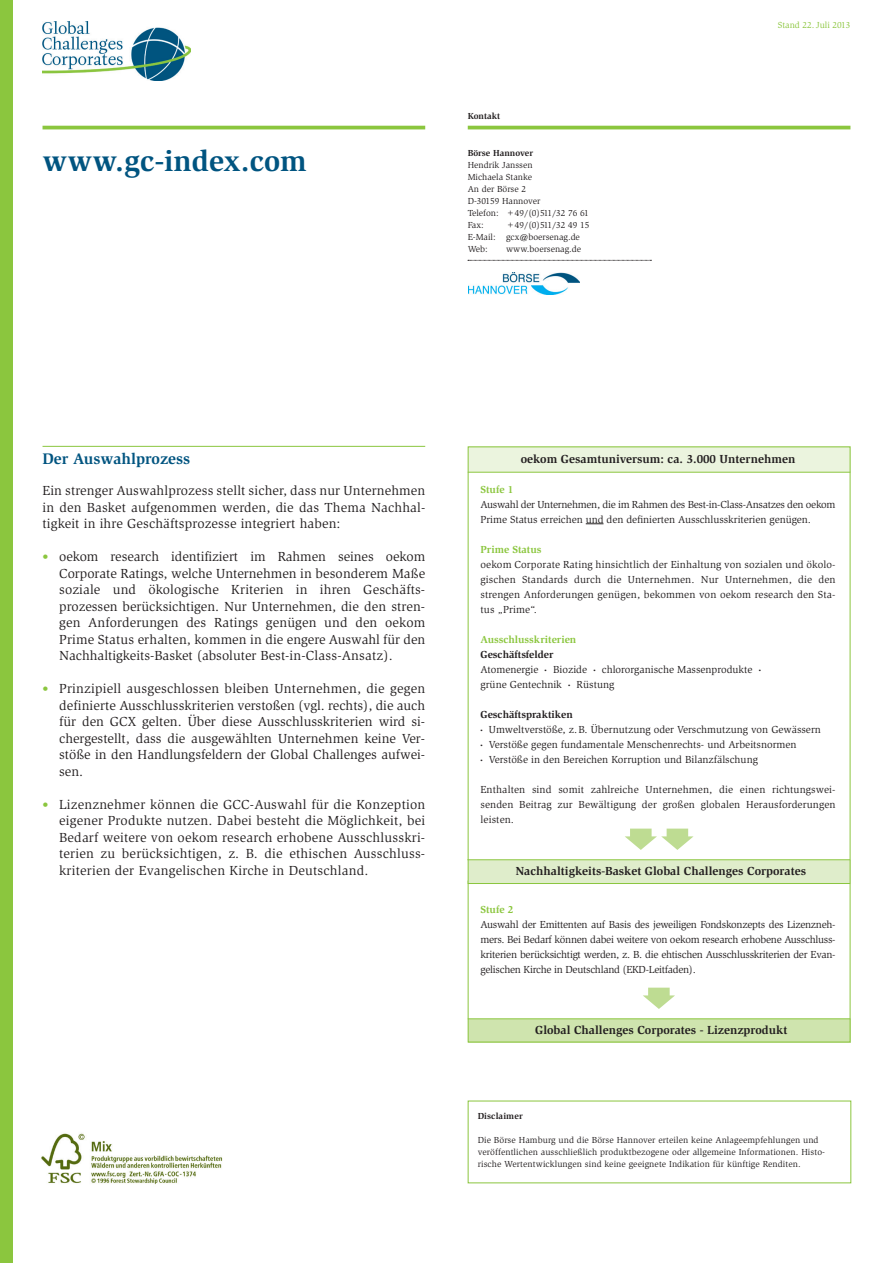
<style>
.page{position:relative;width:893px;height:1263px;background:#fff}
.page>*{position:absolute;margin:0;border:0;box-sizing:border-box;transform-origin:0 0}
.t1{font:700 30px "Slimbach";color:#005480}
.t2{font:700 15.75px "Slimbach";color:#005480}
.t3{font:13.5px/16.5px "Slimbach";letter-spacing:.01em;color:#231f20;text-align:justify}
.t4{font:700 12px "Slimbach";color:#231f20}
.t5{font:10.5px/15px "Slimbach";color:#231f20;text-align:justify}
.t6{font:700 10.5px "Slimbach";color:#8bc63e}
.t7{font:700 10.5px "Slimbach";color:#231f20}
.t8{font:9px/12px "Slimbach";letter-spacing:.01em;color:#231f20}
.t9{font:700 9px "Slimbach";color:#231f20}
.t10{font:9px "Slimbach";color:#8bc63e}
.t11{font:4.5px "Slimbach";color:#231f20}
.s1{font-size:12px;color:#8bc63e}
.s2{font-size:4.5px}
</style>
<div class="page">
<div style="left:468px;top:1019px;width:382px;height:24px;background:#cfe4ae"></div>
<div style="left:468px;top:881px;width:382px;height:161px;border:1px solid #8bc63e"></div>
<svg style="left:468px;top:260px;width:183px;height:1px"></svg>
<div style="left:0;top:0;width:13px;height:1263px;background:#8bc63e"></div>
<hr style="left:43px;top:446px;width:382px;height:1px;background:#8bc63e">
<img style="left:469px;top:273px;width:111px;height:22px">
<div style="left:468px;top:860px;width:383px;height:24px;background:#dfedcb"></div>
<div style="left:468px;top:447px;width:382px;height:25px;background:#ebf4de"></div>
<hr style="left:468px;top:472px;width:382px;height:1px;background:#8bc63e">
<svg style="left:586px;top:523px;width:17px;height:1px"></svg>
<hr style="left:467px;top:859px;width:383px;height:1px;background:#8bc63e">
<hr style="left:43px;top:126px;width:382px;height:3px;background:#8bc63e">
<hr style="left:468px;top:126px;width:382px;height:3px;background:#8bc63e">
<img style="left:41px;top:1133px;width:182px;height:52px">
<svg style="left:625px;top:828px;width:68px;height:22px"></svg>
<svg style="left:643px;top:988px;width:32px;height:21px"></svg>
<hr style="left:468px;top:1018px;width:382px;height:1px;background:#8bc63e">
<img style="left:43px;top:21px;width:147px;height:60px">
<h1 class="t1" style="left:43px;top:143px;width:266px">www.gc-index.com</h1>
<p class="t9" style="left:468px;top:111px;width:34px">Kontakt</p>
<p class="t9" style="left:468px;top:147px;width:67px">Börse Hannover</p>
<p class="t8" style="left:468px;top:159px;width:123px">Hendrik Janssen<br>Michaela Stanke<br>An der Börse 2<br>D-30159 Hannover<br>Telefon: +49/(0)511/32 76 61<br>Fax:</p>
<p class="t8" style="left:468px;top:219px;width:123px;text-indent:38px">+49/(0)511/32 49 15<br>E-Mail: gcx@boersenag.de<br>Web:</p>
<p class="t8" style="left:506px;top:243px;width:77px">www.boersenag.de</p>
<p class="t10" style="left:778px;top:20px;width:74px">Stand 22. Juli 2013</p>
<p class="t2" style="left:43px;top:449px;width:149px">Der Auswahlprozess</p>
<p class="t3" style="left:43px;top:482px;width:384px">Ein strenger Auswahlprozess stellt sicher, dass nur Unternehmen in den Basket aufgenommen werden, die das Thema Nachhal&shy;tigkeit in ihre Geschäftsprozesse integriert haben:</p>
<p class="t3" style="left:59px;top:548px;width:368px;text-indent:-17px"><span class="s1">•</span> oekom research identifiziert im Rahmen seines oekom Corporate Ratings, welche Unternehmen in besonderem Maße soziale und ökologische Kriterien in ihren Geschäfts&shy;prozessen berücksichtigen. Nur Unternehmen, die den stren&shy;gen Anforderungen des Ratings genügen und den oekom Prime Status erhalten, kommen in die engere Auswahl für den Nachhaltigkeits-Basket (absoluter Best-in-Class-Ansatz).</p>
<p class="t3" style="left:59px;top:680px;width:368px;text-indent:-17px"><span class="s1">•</span> Prinzipiell ausgeschlossen bleiben Unternehmen, die gegen definierte Ausschlusskriterien verstoßen (vgl. rechts), die auch für den GCX gelten. Über diese Ausschlusskriterien wird si&shy;chergestellt, dass die ausgewählten Unternehmen keine Ver&shy;stöße in den Handlungsfeldern der Global Challenges aufwei&shy;sen.</p>
<p class="t3" style="left:59px;top:796px;width:368px;text-indent:-17px"><span class="s1">•</span> Lizenznehmer können die GCC-Auswahl für die Konzeption eigener Produkte nutzen. Dabei besteht die Möglichkeit, bei Bedarf weitere von oekom research erhobene Ausschlusskri&shy;terien zu berücksichtigen, z. B. die ethischen Ausschluss&shy;kriterien der Evangelischen Kirche in Deutschland.</p>
<p class="t4" style="left:521px;top:452px;width:276px">oekom Gesamtuniversum: ca. 3.000 Unternehmen</p>
<p class="t6" style="left:480px;top:483px;width:34px">Stufe 1</p>
<p class="t5" style="left:480px;top:497px;width:357px">Auswahl der Unternehmen, die im Rahmen des Best-in-Class-Ansatzes den oekom<br>Prime Status erreichen und den definierten Ausschlusskriterien genügen.</p>
<p class="t6" style="left:480px;top:543px;width:63px">Prime Status</p>
<p class="t5" style="left:480px;top:557px;width:357px">oekom Corporate Rating hinsichtlich der Einhaltung von sozialen und ökolo&shy;gischen Standards durch die Unternehmen. Nur Unternehmen, die den strengen Anforderungen genügen, bekommen von oekom research den Sta&shy;tus „Prime“.</p>
<p class="t6" style="left:480px;top:633px;width:97px">Ausschlusskriterien</p>
<p class="t7" style="left:480px;top:648px;width:75px">Geschäftsfelder</p>
<p class="t5" style="left:480px;top:662px;width:59px">Atomenergie</p>
<p class="t5" style="left:545px;top:662px;width:44px"><span class="s2">•</span> Biozide</p>
<p class="t5" style="left:593px;top:662px;width:161px"><span class="s2">•</span> chlororganische Massenprodukte</p>
<p class="t11" style="left:759px;top:668px;width:4px">•</p>
<p class="t5" style="left:480px;top:677px;width:83px">grüne Gentechnik</p>
<p class="t5" style="left:568px;top:677px;width:48px"><span class="s2">•</span> Rüstung</p>
<p class="t7" style="left:480px;top:708px;width:94px">Geschäftspraktiken</p>
<p class="t5" style="left:480px;top:722px;width:342px"><span class="s2">•</span> Umweltverstöße, z.B. Übernutzung oder Verschmutzung von Gewässern</p>
<p class="t5" style="left:480px;top:737px;width:318px"><span class="s2">•</span> Verstöße gegen fundamentale Menschenrechts- und Arbeitsnormen</p>
<p class="t5" style="left:480px;top:752px;width:279px"><span class="s2">•</span> Verstöße in den Bereichen Korruption und Bilanzfälschung</p>
<p class="t5" style="left:480px;top:782px;width:357px">Enthalten sind somit zahlreiche Unternehmen, die einen richtungswei&shy;senden Beitrag zur Bewältigung der großen globalen Herausforderungen leisten.</p>
<p class="t4" style="left:516px;top:864px;width:292px">Nachhaltigkeits-Basket Global Challenges Corporates</p>
<p class="t6" style="left:480px;top:903px;width:34px">Stufe 2</p>
<p class="t5" style="left:480px;top:917px;width:357px">Auswahl der Emittenten auf Basis des jeweiligen Fondskonzepts des Lizenzneh&shy;mers. Bei Bedarf können dabei weitere von oekom research erhobene Ausschluss&shy;kriterien berücksichtigt werden, z. B. die ehtischen Ausschlusskriterien der Evan&shy;gelischen Kirche in Deutschland (EKD-Leitfaden).</p>
<p class="t4" style="left:535px;top:1023px;width:254px">Global Challenges Corporates - Lizenzprodukt</p>
<p class="t9" style="left:478px;top:1110px;width:47px">Disclaimer</p>
<p class="t8" style="left:478px;top:1134px;width:349px">Die Börse Hamburg und die Börse Hannover erteilen keine Anlageempfehlungen und veröffentlichen ausschließlich produktbezogene oder allgemeine Informationen. Histo&shy;rische Wertentwicklungen sind keine geeignete Indikation für künftige Renditen.</p>
</div>
